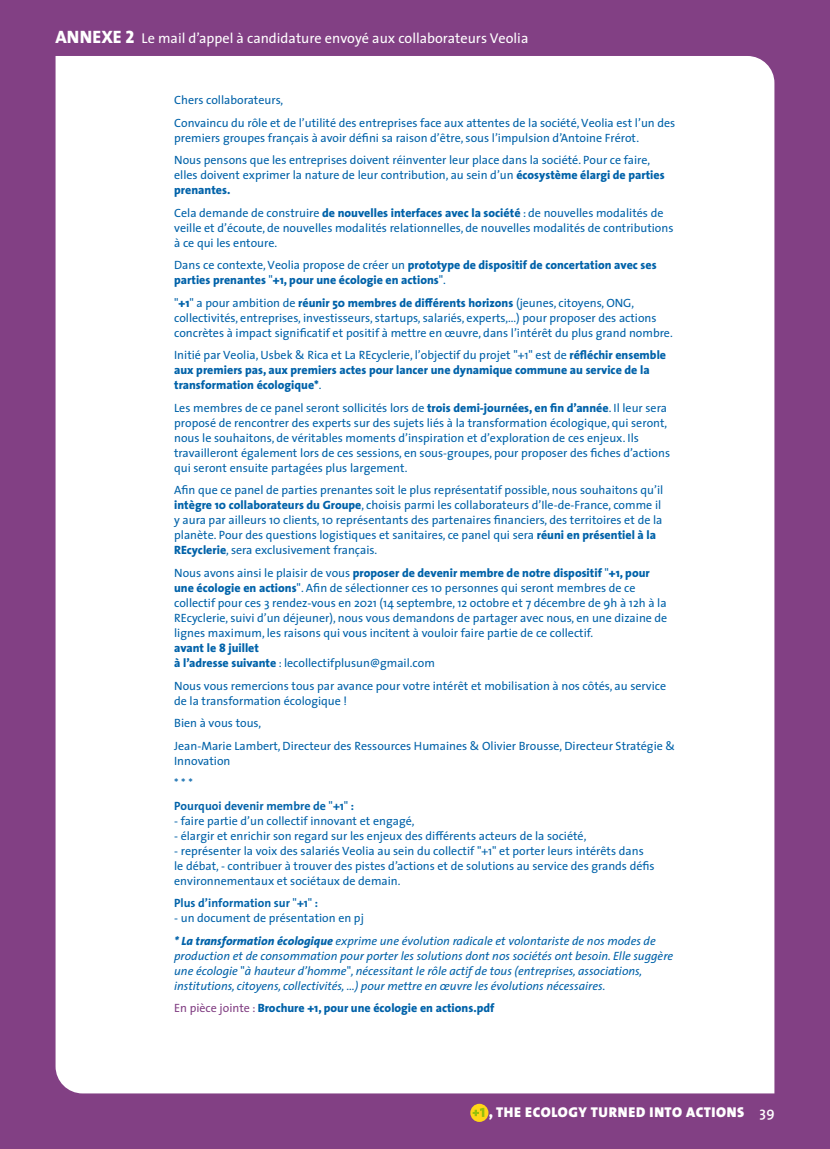
<style>
.page{position:relative;width:830px;height:1149px;background:#fff}
.page>*{position:absolute;margin:0;border:0;box-sizing:border-box;transform-origin:0 0}
.Titre{font:14.25px "The Sans";color:#fff}
.t1{font:900 14.25px "The Sans";letter-spacing:.045em;color:#fff}
.Chapô{font:12px/15px "The Sans";color:#0062a9}
.Chapô-2{font:800 12px/15px "The Sans";color:#0062a9}
.Chapô-3{font:italic 12px/15px "The Sans";color:#0062a9}
.Chapô-4{font:700 12px "The Sans";color:#0062a9}
.s1{font-family:"The Sans Extra Bold Caps";font-size:18px}
.s2{font-weight:800}
.s3{font-weight:400}
.s4{font-style:normal}
.s5{font-weight:400;color:#824084}
.s6{font-weight:600}
</style>
<div class="page">
<div style="left:0;top:0;width:829px;height:1148px;background:#824084"></div>
<svg style="left:470px;top:1103px;width:18px;height:18px"></svg>
<svg style="left:472px;top:1107px;width:12px;height:9px"></svg>
<div style="left:56px;top:56px;width:718px;height:1037px;background:#fff"></div>
<p class="Titre" style="left:56px;top:26px;width:474px"><span class="s1">ANNEXE 2</span> Le mail d’appel à candidature envoyé aux collaborateurs Veolia</p>
<p class="Chapô" style="left:174px;top:92px;width:111px">Chers collaborateurs,</p>
<p class="Chapô" style="left:174px;top:115px;width:502px">Convaincu du rôle et de l’utilité des entreprises face aux attentes de la société, Veolia est l’un des premiers groupes français à avoir défini sa raison d’être, sous l’impulsion d’Antoine Frérot.</p>
<p class="Chapô" style="left:174px;top:152px;width:492px">Nous pensons que les entreprises doivent réinventer leur place dans la société. Pour ce faire, elles doivent exprimer la nature de leur contribution, au sein d’un <span class="s2">écosystème élargi de parties prenantes.</span></p>
<p class="Chapô" style="left:174px;top:205px;width:500px">Cela demande de construire <span class="s2">de nouvelles interfaces avec la société</span> : de nouvelles modalités de veille et d’écoute, de nouvelles modalités relationnelles, de nouvelles modalités de contributions à ce qui les entoure.</p>
<p class="Chapô-2" style="left:174px;top:257px;width:484px"><span class="s3">Dans ce contexte, Veolia propose de créer un</span> prototype de dispositif de concertation avec ses parties prenantes <span class="s3">"</span>+1, pour une écologie en actions<span class="s3">".</span></p>
<p class="Chapô" style="left:174px;top:295px;width:500px">"<span class="s2">+1</span>" a pour ambition de <span class="s2">réunir 50 membres de différents horizons</span> (jeunes, citoyens, ONG, collectivités, entreprises, investisseurs, startups, salariés, experts,...) pour proposer des actions concrètes à impact significatif et positif à mettre en œuvre, dans l’intérêt du plus grand nombre.</p>
<p class="Chapô-2" style="left:174px;top:347px;width:493px"><span class="s3">Initié par Veolia, Usbek &amp; Rica et La REcyclerie, l’objectif du projet "+1" est de</span> réfléchir ensemble aux premiers pas, aux premiers actes pour lancer une dynamique commune au service de la transformation écologique*<span class="s3">.</span></p>
<p class="Chapô" style="left:174px;top:400px;width:497px">Les membres de ce panel seront sollicités lors de <span class="s2">trois demi-journées, en fin d’année</span>. Il leur sera proposé de rencontrer des experts sur des sujets liés à la transformation écologique, qui seront, nous le souhaitons, de véritables moments d’inspiration et d’exploration de ces enjeux. Ils travailleront également lors de ces sessions, en sous-groupes, pour proposer des fiches d’actions qui seront ensuite partagées plus largement.</p>
<p class="Chapô" style="left:174px;top:482px;width:490px">Afin que ce panel de parties prenantes soit le plus représentatif possible, nous souhaitons qu’il <span class="s2">intègre 10 collaborateurs du Groupe</span>, choisis parmi les collaborateurs d’Ile-de-France, comme il y aura par ailleurs 10 clients, 10 représentants des partenaires financiers, des territoires et de la planète. Pour des questions logistiques et sanitaires, ce panel qui sera <span class="s2">réuni en présentiel à la REcyclerie</span>, sera exclusivement français.</p>
<p class="Chapô" style="left:174px;top:565px;width:494px">Nous avons ainsi le plaisir de vous <span class="s2">proposer de devenir membre de notre dispositif</span> "<span class="s2">+1, pour une écologie en actions</span>". Afin de sélectionner ces 10 personnes qui seront membres de ce collectif pour ces 3 rendez-vous en 2021 (14 septembre, 12 octobre et 7 décembre de 9h à 12h à la REcyclerie, suivi d’un déjeuner), nous vous demandons de partager avec nous, en une dizaine de lignes maximum, les raisons qui vous incitent à vouloir faire partie de ce collectif.</p>
<p class="Chapô-2" style="left:174px;top:640px;width:86px">avant le 8 juillet</p>
<p class="Chapô" style="left:174px;top:655px;width:262px"><span class="s2">à l’adresse suivante</span> : lecollectifplusun@gmail.com</p>
<p class="Chapô" style="left:174px;top:677px;width:493px">Nous vous remercions tous par avance pour votre intérêt et mobilisation à nos côtés, au service de la transformation écologique !</p>
<p class="Chapô" style="left:174px;top:715px;width:88px">Bien à vous tous,</p>
<p class="Chapô" style="left:174px;top:737px;width:502px">Jean-Marie Lambert, Directeur des Ressources Humaines &amp; Olivier Brousse, Directeur Stratégie &amp;<br>Innovation</p>
<p class="Chapô" style="left:174px;top:775px;width:20px">* * *</p>
<p class="Chapô-4" style="left:174px;top:795px;width:181px">Pourquoi devenir membre de <span class="s3">"</span>+1<span class="s3">"</span> :</p>
<p class="Chapô" style="left:174px;top:812px;width:242px">- faire partie d’un collectif innovant et engagé,</p>
<p class="Chapô" style="left:174px;top:827px;width:413px">- élargir et enrichir son regard sur les enjeux des différents acteurs de la société,</p>
<p class="Chapô" style="left:174px;top:842px;width:482px">- représenter la voix des salariés Veolia au sein du collectif "+1" et porter leurs intérêts dans le débat, - contribuer à trouver des pistes d’actions et de solutions au service des grands défis environnementaux et sociétaux de demain.</p>
<p class="Chapô-4" style="left:174px;top:892px;width:145px">Plus d’information sur <span class="s3">"</span>+1<span class="s3">"</span> :</p>
<p class="Chapô" style="left:174px;top:910px;width:191px">- un document de présentation en pj</p>
<p class="Chapô-3" style="left:174px;top:932px;width:500px"><span class="s2">* La transformation écologique</span> exprime une évolution radicale et volontariste de nos modes de production et de consommation pour porter les solutions dont nos sociétés ont besoin. Elle suggère une écologie <span class="s4">"</span>à hauteur d’homme<span class="s4">"</span>, nécessitant le rôle actif de tous (entreprises, associations, institutions, citoyens, collectivités, …) pour mettre en œuvre les évolutions nécessaires.</p>
<p class="Chapô-2" style="left:174px;top:1000px;width:321px"><span class="s5">En pièce jointe :</span> Brochure +1, pour une écologie en actions.pdf</p>
<p class="t1" style="left:488px;top:1100px;width:287px">, THE ECOLOGY TURNED INTO ACTIONS <span class="s6">39</span></p>
</div>
